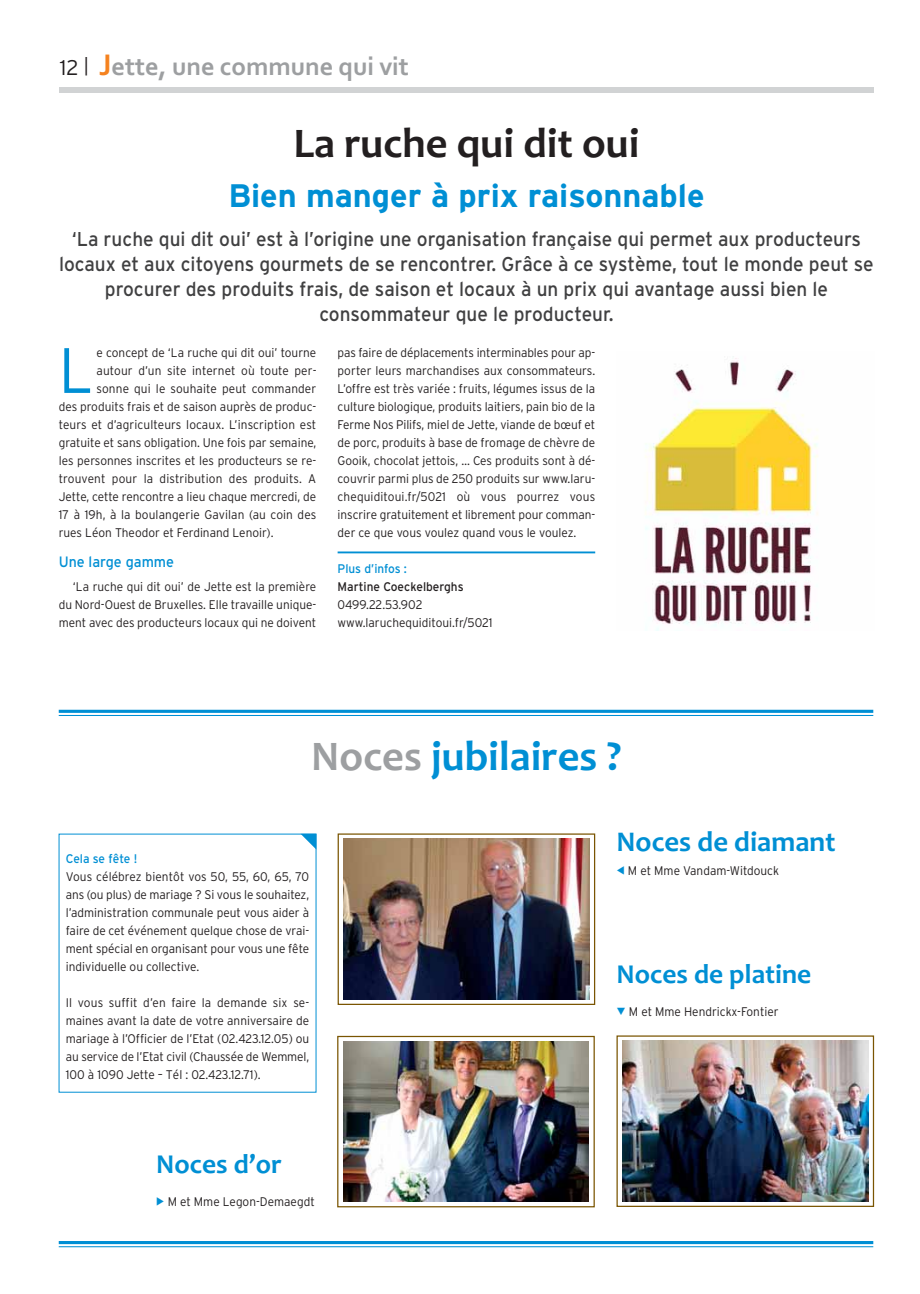
<style>
.page{position:relative;width:920px;height:1294px;background:#fff}
.page>*{position:absolute;margin:0;border:0;box-sizing:border-box;transform-origin:0 0}
.t1{font:300 63.88px "Interstate";color:#008fd4;scale:.95 1}
.t2{font:700 42.5px "Candara";color:#231f20}
.t3{font:700 42.5px "Candara";color:#008fd4}
.t4{font:700 32.5px "Interstate";color:#008fd4}
.t5{font:700 28.75px "Candara";color:#008fd4}
.t6{font:700 27.5px "Candara";color:#008fd4}
.t7{font:700 26.25px "Corbel";color:#9d9fa1}
.t8{font:20px/25px "Interstate";color:#404041;text-align:center;scale:.95 1}
.t9{font:15px "Interstate";color:#008fd4;scale:.95 1}
.t10{font:300 12.5px/18px "Interstate";color:#231f20;text-align:justify;scale:.95 1}
.t11{font:12.5px "Interstate";color:#008fd4;scale:.95 1}
.t12{font:12.5px "Interstate";color:#231f20;scale:.95 1}
.s1{font-family:"Interstate";font-weight:300;font-size:21.25px;color:#231f20}
.s2{font-family:"Interstate";font-weight:300;font-size:18.75px;color:#231f20}
.s3{font-size:31.25px;color:#f5821f}
.s4{color:#9d9fa1}
</style>
<div class="page">
<div style="left:59px;top:87px;width:814px;height:6px;background:#d1d3d4"></div>
<img style="left:645px;top:356px;width:173px;height:274px">
<hr style="left:337px;top:551px;width:258px;height:2px;background:#008fd4">
<img style="left:622px;top:1041px;width:246px;height:160px">
<div style="left:616px;top:1035px;width:258px;height:172px;border:1px solid #7a5502"></div>
<div style="left:337px;top:833px;width:258px;height:172px;border:1px solid #7a5502"></div>
<img style="left:343px;top:1041px;width:246px;height:161px">
<div style="left:337px;top:1036px;width:257px;height:171px;border:1px solid #7a5502"></div>
<svg style="left:300px;top:834px;width:16px;height:15px"></svg>
<hr style="left:59px;top:710px;width:814px;height:3px;background:#008fd4">
<hr style="left:59px;top:715px;width:814px;height:1px;background:#008fd4">
<hr style="left:59px;top:1241px;width:814px;height:3px;background:#008fd4">
<hr style="left:59px;top:1246px;width:814px;height:1px;background:#008fd4">
<img style="left:343px;top:839px;width:246px;height:160px">
<h3 class="t7" style="left:60px;top:57px;width:350px"><span class="s1">12</span> <span class="s2">|</span> <span class="s3">J</span>ette, une commune qui vit</h3>
<h2 class="t2" style="left:293px;top:127px;width:347px">La ruche qui dit oui</h2>
<h3 class="t4" style="left:228px;top:183px;width:477px">Bien manger à prix raisonnable</h3>
<p class="t8" style="left:59px;top:228px;width:859px">‘La ruche qui dit oui’ est à l’origine une organisation française qui permet aux producteurs locaux et aux citoyens gourmets de se rencontrer. Grâce à ce système, tout le monde peut se procurer des produits frais, de saison et locaux à un prix qui avantage aussi bien le consommateur que le producteur.</p>
<h1 class="t1" style="left:59px;top:346px;width:38px">L</h1>
<p class="t10" style="left:97px;top:344px;width:233px">e concept de ‘La ruche qui dit oui’ tourne</p>
<p class="t10" style="left:337px;top:344px;width:273px">pas faire de déplacements interminables pour ap&shy;porter leurs marchandises aux consommateurs.<br>L’offre est très variée : fruits, légumes issus de la culture biologique, produits laitiers, pain bio de la Ferme Nos Pilifs, miel de Jette, viande de bœuf et de porc, produits à base de fromage de chèvre de Gooik, chocolat jettois, … Ces produits sont à dé&shy;couvrir parmi plus de 250 produits sur www.laru&shy;chequiditoui.fr/5021 où vous pourrez vous inscrire gratuitement et librement pour comman&shy;der ce que vous voulez quand vous le voulez.</p>
<p class="t11" style="left:337px;top:564px;width:74px">Plus d’infos :</p>
<p class="t12" style="left:337px;top:582px;width:134px">Martine Coeckelberghs</p>
<p class="t10" style="left:337px;top:596px;width:165px">0499.22.53.902 www.laruchequiditoui.fr/5021</p>
<p class="t10" style="left:97px;top:362px;width:233px">autour d’un site internet où toute per-</p>
<p class="t10" style="left:97px;top:380px;width:233px">sonne qui le souhaite peut commander</p>
<p class="t10" style="left:59px;top:398px;width:273px">des produits frais et de saison auprès de produc-</p>
<p class="t10" style="left:59px;top:416px;width:273px">teurs et d’agriculteurs locaux. L’inscription est</p>
<p class="t10" style="left:59px;top:434px;width:273px">gratuite et sans obligation. Une fois par semaine,</p>
<p class="t10" style="left:59px;top:452px;width:273px">les personnes inscrites et les producteurs se re-</p>
<p class="t10" style="left:59px;top:470px;width:273px">trouvent pour la distribution des produits. A</p>
<p class="t10" style="left:59px;top:488px;width:273px">Jette, cette rencontre a lieu chaque mercredi, de</p>
<p class="t10" style="left:59px;top:506px;width:273px">17 à 19h, à la boulangerie Gavilan (au coin des</p>
<p class="t10" style="left:59px;top:524px;width:227px">rues Léon Theodor et Ferdinand Lenoir).</p>
<p class="t9" style="left:59px;top:556px;width:123px">Une large gamme</p>
<p class="t10" style="left:59px;top:578px;width:273px;text-indent:14px">‘La ruche qui dit oui’ de Jette est la première du Nord-Ouest de Bruxelles. Elle travaille unique&shy;ment avec des producteurs locaux qui ne doivent</p>
<h2 class="t3" style="left:311px;top:740px;width:312px"><span class="s4">Noces</span> jubilaires ?</h2>
<p class="t11" style="left:66px;top:853px;width:77px">Cela se fête !</p>
<p class="t10" style="left:66px;top:868px;width:258px">Vous célébrez bientôt vos 50, 55, 60, 65, 70 ans (ou plus) de mariage ? Si vous le souhaitez, l’administration communale peut vous aider à faire de cet événement quelque chose de vrai&shy;ment spécial en organisant pour vous une fête individuelle ou collective.</p>
<p class="t10" style="left:66px;top:994px;width:258px">Il vous suffit d’en faire la demande six se&shy;maines avant la date de votre anniversaire de mariage à l’Officier de l’Etat (02.423.12.05) ou au service de l’Etat civil (Chaussée de Wemmel, 100 à 1090 Jette – Tél : 02.423.12.71).</p>
<h3 class="t6" style="left:156px;top:1154px;width:127px">Noces d’or</h3>
<p class="t10" style="left:168px;top:1193px;width:156px">M et Mme Legon-Demaegdt</p>
<h3 class="t5" style="left:616px;top:831px;width:221px">Noces de diamant</h3>
<p class="t10" style="left:628px;top:862px;width:161px">M et Mme Vandam-Witdouck</p>
<h3 class="t6" style="left:616px;top:964px;width:196px">Noces de platine</h3>
<p class="t10" style="left:629px;top:1003px;width:159px">M et Mme Hendrickx-Fontier</p>
</div>
